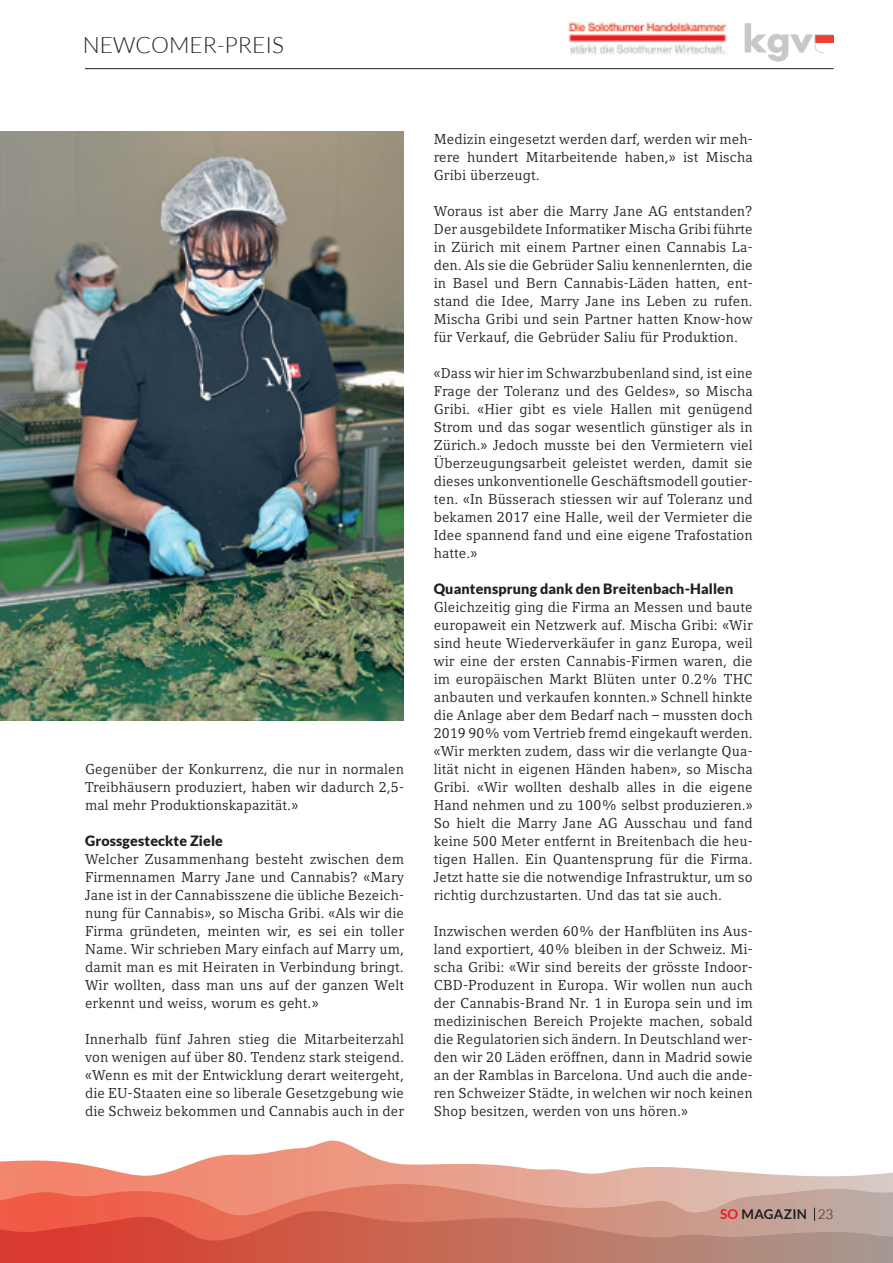
<style>
.page{position:relative;width:893px;height:1263px;background:#fff}
.page>*{position:absolute;margin:0;border:0;box-sizing:border-box;transform-origin:0 0}
.t1{font:300 22.5px "Lato";color:#231f20}
.t2{font:14.25px/18px "Compatil Letter LT Pro";letter-spacing:.01em;color:#231f20;text-align:justify}
.t3{font:900 14.25px "Lato";letter-spacing:.01em;color:#231f20}
.t4{font:700 13.5px "Lato";letter-spacing:.02em;color:#231f20}
.s1{color:#ee1b29}
.s2{font-weight:300}
</style>
<div class="page">
<svg style="left:0;top:1141px;width:893px;height:43px"></svg>
<svg style="left:0;top:1184px;width:893px;height:27px;background:#e0907e"></svg>
<svg style="left:0;top:1211px;width:893px;height:52px;background:#ca705f"></svg>
<svg style="left:814px;top:1208px;width:1px;height:13px"></svg>
<hr style="left:85px;top:68px;width:748px;height:1px;background:#231f20">
<img style="left:568px;top:21px;width:159px;height:33px">
<svg style="left:745px;top:23px;width:88px;height:39px"></svg>
<img style="left:0;top:132px;width:404px;height:588px">
<h1 class="t1" style="left:83px;top:32px;width:202px">NEWCOMER-PREIS</h1>
<p class="t2" style="left:85px;top:760px;width:320px">Gegenüber der Konkurrenz, die nur in normalen Treibhäusern produziert, haben wir dadurch 2,5- mal mehr Produktionskapazität.»</p>
<p class="t3" style="left:85px;top:832px;width:139px">Grossgesteckte Ziele</p>
<p class="t2" style="left:85px;top:850px;width:320px">Welcher Zusammenhang besteht zwischen dem Firmennamen Marry Jane und Cannabis? «Mary Jane ist in der Cannabisszene die übliche Bezeich&shy;nung für Cannabis», so Mischa Gribi. «Als wir die Firma gründeten, meinten wir, es sei ein toller Name. Wir schrieben Mary einfach auf Marry um, damit man es mit Heiraten in Verbindung bringt.<br>Wir wollten, dass man uns auf der ganzen Welt erkennt und weiss, worum es geht.»</p>
<p class="t2" style="left:85px;top:1030px;width:320px">Innerhalb fünf Jahren stieg die Mitarbeiterzahl von wenigen auf über 80. Tendenz stark steigend. «Wenn es mit der Entwicklung derart weitergeht, die EU-Staaten eine so liberale Gesetzgebung wie die Schweiz bekommen und Cannabis auch in der</p>
<p class="t2" style="left:434px;top:130px;width:320px">Medizin eingesetzt werden darf, werden wir meh&shy;rere hundert Mitarbeitende haben,» ist Mischa Gribi überzeugt.</p>
<p class="t2" style="left:434px;top:202px;width:320px">Woraus ist aber die Marry Jane AG entstanden?<br>Der ausgebildete Informatiker Mischa Gribi führte in Zürich mit einem Partner einen Cannabis La&shy;den. Als sie die Gebrüder Saliu kennenlernten, die in Basel und Bern Cannabis-Läden hatten, ent&shy;stand die Idee, Marry Jane ins Leben zu rufen.<br>Mischa Gribi und sein Partner hatten Know-how für Verkauf, die Gebrüder Saliu für Produktion.</p>
<p class="t2" style="left:434px;top:364px;width:320px">«Dass wir hier im Schwarzbubenland sind, ist eine Frage der Toleranz und des Geldes», so Mischa Gribi. «Hier gibt es viele Hallen mit genügend Strom und das sogar wesentlich günstiger als in Zürich.» Jedoch musste bei den Vermietern viel Überzeugungsarbeit geleistet werden, damit sie dieses unkonventionelle Geschäftsmodell goutier&shy;ten. «In Büsserach stiessen wir auf Toleranz und bekamen 2017 eine Halle, weil der Vermieter die Idee spannend fand und eine eigene Trafostation hatte.»</p>
<p class="t3" style="left:434px;top:580px;width:301px">Quantensprung dank den Breitenbach-Hallen</p>
<p class="t2" style="left:434px;top:598px;width:320px">Gleichzeitig ging die Firma an Messen und baute europaweit ein Netzwerk auf. Mischa Gribi: «Wir sind heute Wiederverkäufer in ganz Europa, weil wir eine der ersten Cannabis-Firmen waren, die im europäischen Markt Blüten unter 0.2% THC anbauten und verkaufen konnten.» Schnell hinkte die Anlage aber dem Bedarf nach – mussten doch 2019 90% vom Vertrieb fremd eingekauft werden. «Wir merkten zudem, dass wir die verlangte Qua&shy;lität nicht in eigenen Händen haben», so Mischa Gribi. «Wir wollten deshalb alles in die eigene Hand nehmen und zu 100% selbst produzieren.» So hielt die Marry Jane AG Ausschau und fand keine 500 Meter entfernt in Breitenbach die heu&shy;tigen Hallen. Ein Quantensprung für die Firma.<br>Jetzt hatte sie die notwendige Infrastruktur, um so richtig durchzustarten. Und das tat sie auch.</p>
<p class="t2" style="left:434px;top:922px;width:320px">Inzwischen werden 60% der Hanfblüten ins Aus&shy;land exportiert, 40% bleiben in der Schweiz. Mi&shy;scha Gribi: «Wir sind bereits der grösste Indoor-CBD-Produzent in Europa. Wir wollen nun auch der Cannabis-Brand Nr. 1 in Europa sein und im medizinischen Bereich Projekte machen, sobald die Regulatorien sich ändern. In Deutschland wer&shy;den wir 20 Läden eröffnen, dann in Madrid sowie an der Ramblas in Barcelona. Und auch die ande&shy;ren Schweizer Städte, in welchen wir noch keinen Shop besitzen, werden von uns hören.»</p>
<p class="t4" style="left:720px;top:1206px;width:115px"><span class="s1">SO</span> MAGAZIN <span class="s2">23</span></p>
</div>
